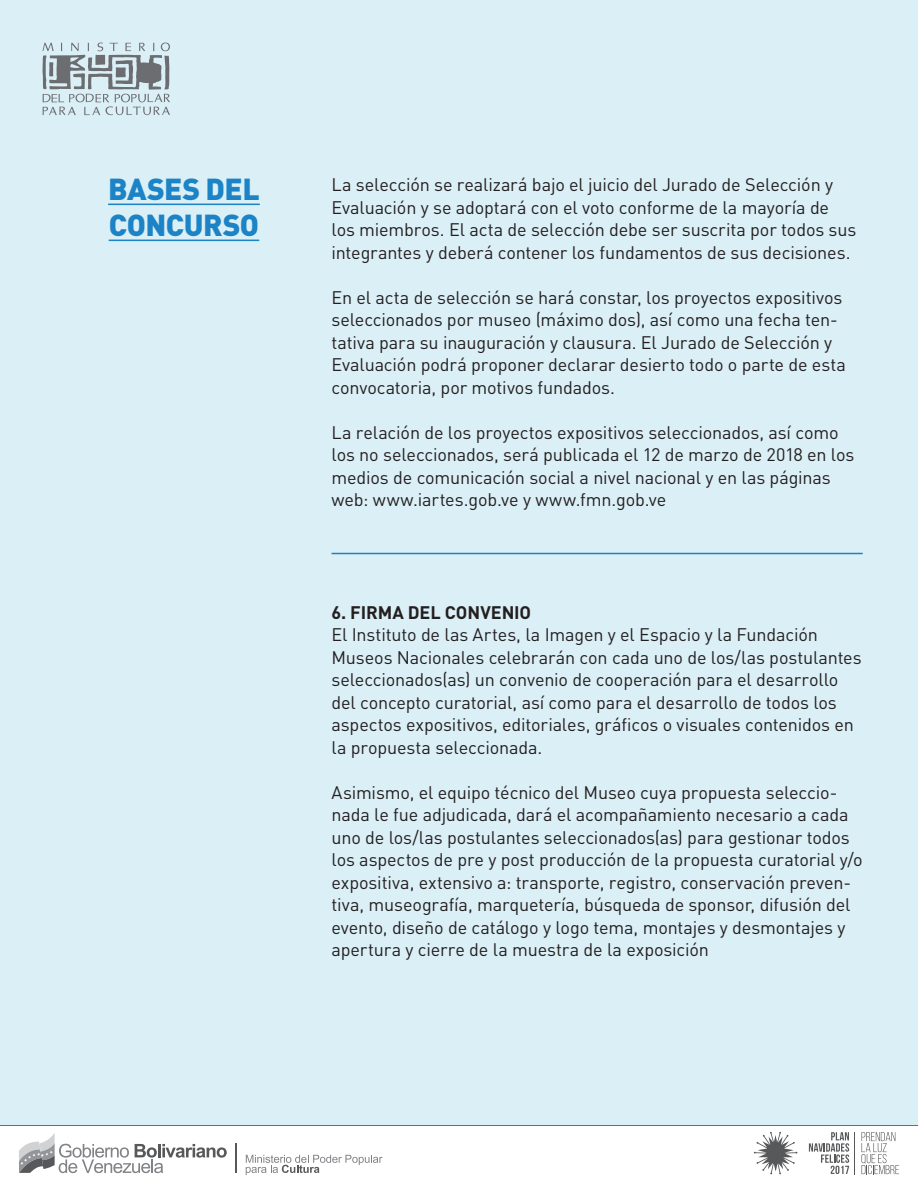
<style>
.page{position:relative;width:918px;height:1188px;background:#fff}
.page>*{position:absolute;margin:0;border:0;box-sizing:border-box;transform-origin:0 0}
.t1{font:900 30px/36px "DIN Pro";letter-spacing:-.015em;color:#1b83c6}
.t2{font:18px/22.5px "DIN Pro";letter-spacing:-.01em;color:#231f20}
.t3{font:700 18px "DIN Pro";letter-spacing:-.01em;color:#231f20}
</style>
<div class="page">
<div style="left:0;top:0;width:918px;height:1125px;background:#dbeff6"></div>
<hr style="left:855px;top:1132px;width:1px;height:42px;background:#57585a">
<svg style="left:861px;top:1132px;width:38px;height:42px"></svg>
<svg style="left:754px;top:1132px;width:43px;height:42px"></svg>
<svg style="left:809px;top:1132px;width:40px;height:42px"></svg>
<hr style="left:236px;top:1143px;width:1px;height:30px;background:#57585a">
<svg style="left:19px;top:1133px;width:208px;height:40px"></svg>
<svg style="left:246px;top:1155px;width:137px;height:20px"></svg>
<svg style="left:43px;top:42px;width:127px;height:74px"></svg>
<hr style="left:0;top:1125px;width:918px;height:1px;background:#6c6d70">
<hr style="left:108px;top:204px;width:152px;height:1px;background:#1b83c6">
<hr style="left:109px;top:240px;width:150px;height:1px;background:#1b83c6">
<hr style="left:332px;top:553px;width:531px;height:1px;background:#1b83c6">
<h1 class="t1" style="left:108px;top:170px;width:153px">BASES DEL<br>CONCURSO</h1>
<p class="t2" style="left:332px;top:173px;width:526px">La selección se realizará bajo el juicio del Jurado de Selección y Evaluación y se adoptará con el voto conforme de la mayoría de los miembros. El acta de selección debe ser suscrita por todos sus integrantes y deberá contener los fundamentos de sus decisiones.</p>
<p class="t2" style="left:332px;top:285px;width:516px">En el acta de selección se hará constar, los proyectos expositivos seleccionados por museo (máximo dos), así como una fecha ten&shy;tativa para su inauguración y clausura. El Jurado de Selección y Evaluación podrá proponer declarar desierto todo o parte de esta convocatoria, por motivos fundados.</p>
<p class="t2" style="left:332px;top:420px;width:524px">La relación de los proyectos expositivos seleccionados, así como los no seleccionados, será publicada el 12 de marzo de 2018 en los medios de comunicación social a nivel nacional y en las páginas web: www.iartes.gob.ve y www.fmn.gob.ve</p>
<p class="t3" style="left:332px;top:600px;width:201px">6. FIRMA DEL CONVENIO</p>
<p class="t2" style="left:332px;top:623px;width:532px">El Instituto de las Artes, la Imagen y el Espacio y la Fundación Museos Nacionales celebrarán con cada uno de los/las postulantes seleccionados(as) un convenio de cooperación para el desarrollo del concepto curatorial, así como para el desarrollo de todos los aspectos expositivos, editoriales, gráficos o visuales contenidos en la propuesta seleccionada.</p>
<p class="t2" style="left:332px;top:780px;width:533px">Asimismo, el equipo técnico del Museo cuya propuesta seleccio&shy;nada le fue adjudicada, dará el acompañamiento necesario a cada uno de los/las postulantes seleccionados(as) para gestionar todos los aspectos de pre y post producción de la propuesta curatorial y/o expositiva, extensivo a: transporte, registro, conservación preven&shy;tiva, museografía, marquetería, búsqueda de sponsor, difusión del evento, diseño de catálogo y logo tema, montajes y desmontajes y apertura y cierre de la muestra de la exposición</p>
</div>
